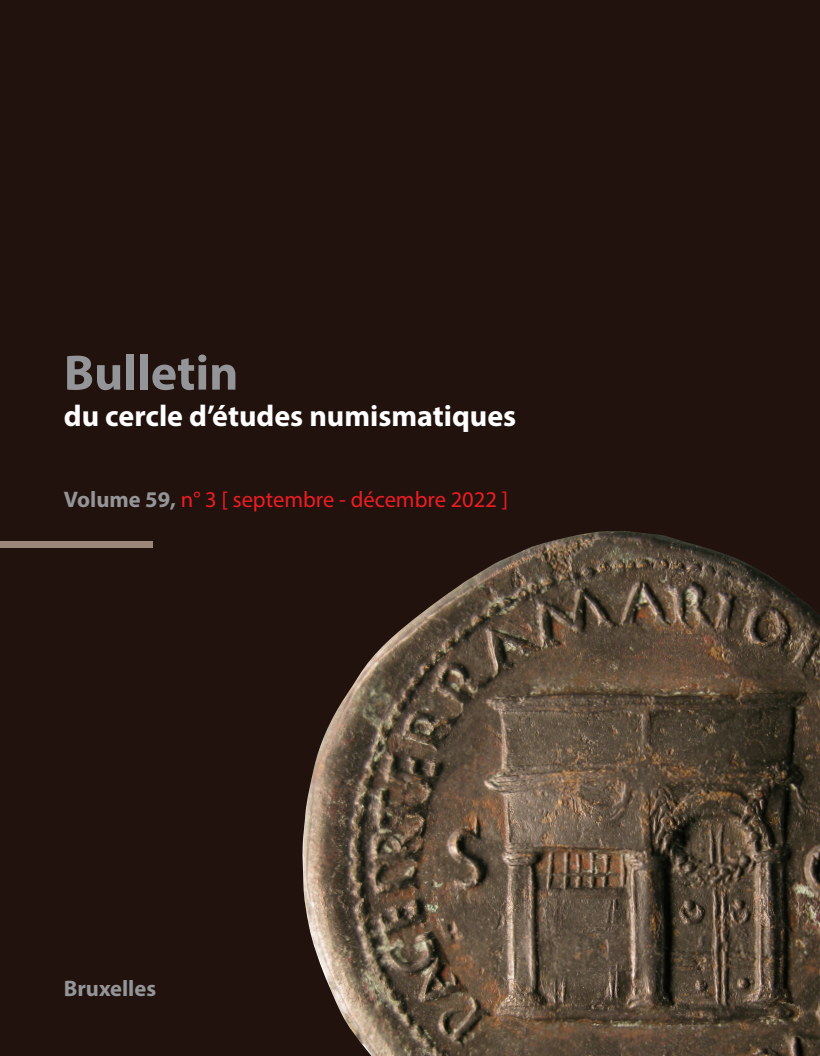
<style>
.page{position:relative;width:820px;height:1056px;background:#fff}
.page>*{position:absolute;margin:0;border:0;box-sizing:border-box;transform-origin:0 0}
.t1{font:700 50px "Myriad Pro";color:#939598}
.t2{font:700 30px "Myriad Pro";color:#fff}
.t3{font:22.5px "Myriad Pro";color:#ee1d23}
.t4{font:700 22.5px "Myriad Pro";color:#939598}
.s1{font-weight:700;color:#939598}
</style>
<div class="page">
<div style="left:0;top:0;width:820px;height:1055px;background:#22120d"></div>
<div style="left:0;top:541px;width:153px;height:7px;background:#9b8679"></div>
<img style="left:302px;top:531px;width:518px;height:524px">
<svg style="left:814px;top:1049px;width:6px;height:7px"></svg>
<p class="t1" style="left:64px;top:340px;width:176px">Bulletin</p>
<p class="t2" style="left:64px;top:396px;width:454px">du cercle d’études numismatiques</p>
<p class="t3" style="left:64px;top:485px;width:446px"><span class="s1">Volume 59,</span> n° 3 [ septembre - décembre 2022 ]</p>
<p class="t4" style="left:64px;top:974px;width:94px">Bruxelles</p>
</div>
